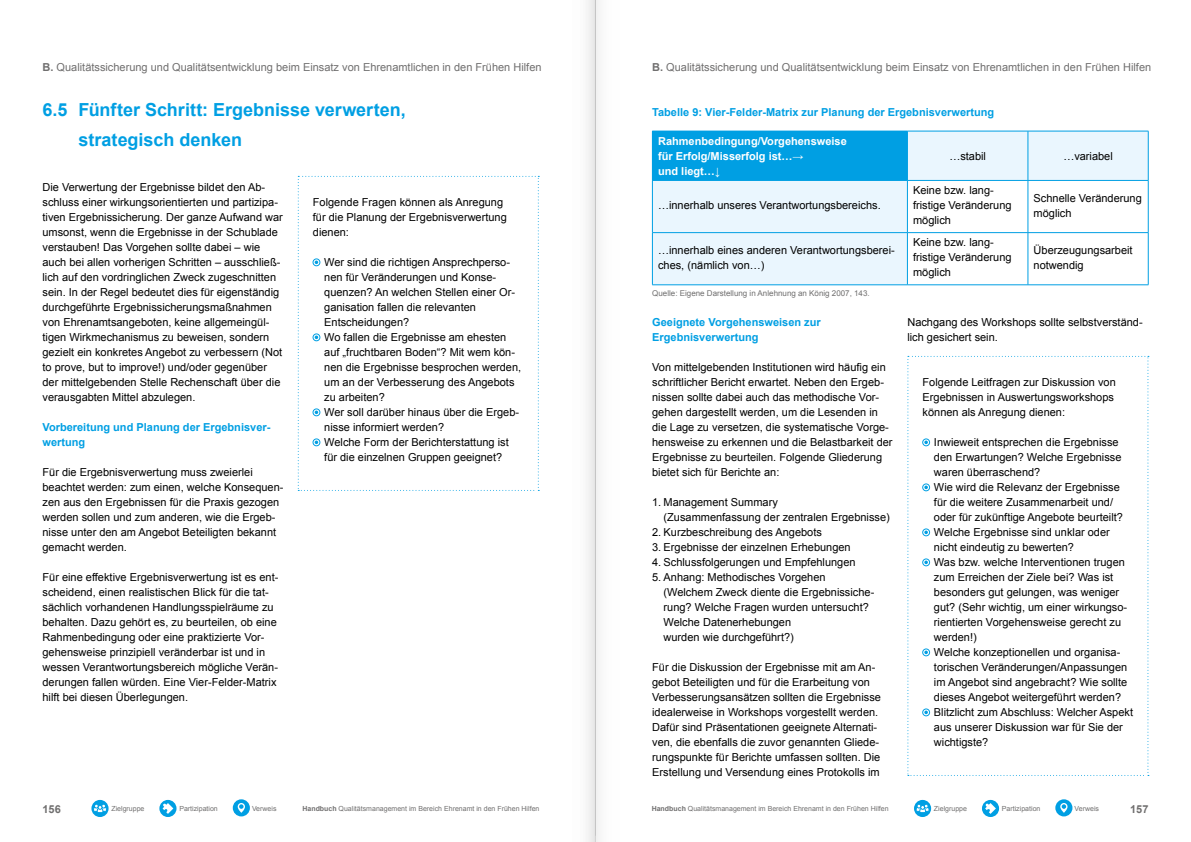
<style>
.page{position:relative;width:1191px;height:842px;background:#fff}
.page>*{position:absolute;margin:0;border:0;box-sizing:border-box;transform-origin:0 0}
.t1{font:700 18px/30px "Arial";color:#009fe3}
.t2{font:11px/15px "Arial";color:#000}
.t3{font:11px "Arial";color:#706f6f}
.t4{font:700 11px/15px "Arial";color:#009fe3}
.t5{font:700 11px/15px "Arial";color:#fff}
.t6{font:700 11px "Arial";color:#706f6f}
.t7{font:8px "Arial";color:#706f6f}
.t8{font:7px "Arial";color:#706f6f}
.s1{font-weight:700}
</style>
<div class="page">
<div style="left:914px;top:800px;width:17px;height:17px;background:#009fe3;border-radius:50%"></div>
<svg style="left:915px;top:804px;width:14px;height:9px"></svg>
<svg style="left:91px;top:800px;width:18px;height:17px"></svg>
<svg style="left:93px;top:804px;width:14px;height:9px"></svg>
<div style="left:982px;top:800px;width:17px;height:17px;background:#009fe3;border-radius:50%"></div>
<svg style="left:985px;top:803px;width:11px;height:11px"></svg>
<svg style="left:159px;top:800px;width:17px;height:17px"></svg>
<svg style="left:162px;top:803px;width:11px;height:11px"></svg>
<div style="left:1055px;top:799px;width:17px;height:17px;background:#009fe3;border-radius:50%"></div>
<svg style="left:1060px;top:803px;width:7px;height:10px"></svg>
<div style="left:233px;top:799px;width:17px;height:17px;background:#009fe3;border-radius:50%"></div>
<svg style="left:238px;top:803px;width:7px;height:10px"></svg>
<svg style="left:298px;top:176px;width:241px;height:315px"></svg>
<svg style="left:653px;top:132px;width:495px;height:153px;background:#afe0f7"></svg>
<svg style="left:908px;top:181px;width:240px;height:104px"></svg>
<hr style="left:907px;top:131px;width:121px;height:1px;background:#009fe3">
<hr style="left:907px;top:180px;width:121px;height:1px;background:#009fe3">
<hr style="left:1028px;top:131px;width:120px;height:1px;background:#009fe3">
<hr style="left:1027px;top:131px;width:1px;height:49px;background:#009fe3">
<hr style="left:1148px;top:131px;width:1px;height:49px;background:#009fe3">
<hr style="left:1028px;top:180px;width:120px;height:1px;background:#009fe3">
<hr style="left:652px;top:131px;width:255px;height:1px;background:#009fe3">
<hr style="left:652px;top:131px;width:1px;height:49px;background:#009fe3">
<hr style="left:907px;top:131px;width:1px;height:49px;background:#009fe3">
<hr style="left:652px;top:180px;width:255px;height:1px;background:#009fe3">
<hr style="left:1027px;top:181px;width:1px;height:51px;background:#009fe3">
<hr style="left:652px;top:232px;width:255px;height:1px;background:#009fe3">
<hr style="left:907px;top:232px;width:121px;height:1px;background:#009fe3">
<hr style="left:652px;top:181px;width:1px;height:51px;background:#009fe3">
<hr style="left:907px;top:181px;width:1px;height:51px;background:#009fe3">
<hr style="left:1148px;top:181px;width:1px;height:51px;background:#009fe3">
<hr style="left:652px;top:233px;width:1px;height:52px;background:#009fe3">
<hr style="left:907px;top:233px;width:1px;height:52px;background:#009fe3">
<hr style="left:652px;top:285px;width:255px;height:1px;background:#009fe3">
<hr style="left:907px;top:285px;width:121px;height:1px;background:#009fe3">
<hr style="left:1028px;top:232px;width:120px;height:1px;background:#009fe3">
<hr style="left:1027px;top:233px;width:1px;height:52px;background:#009fe3">
<hr style="left:1148px;top:233px;width:1px;height:52px;background:#009fe3">
<hr style="left:1028px;top:285px;width:120px;height:1px;background:#009fe3">
<svg style="left:907px;top:356px;width:242px;height:420px"></svg>
<hr style="left:595px;top:0;width:1px;height:835px;background:#ededed">
<p class="t3" style="left:43px;top:60px;width:500px"><span class="s1">B.</span> Qualitätssicherung und Qualitätsentwicklung beim Einsatz von Ehrenamtlichen in den Frühen Hilfen</p>
<p class="t3" style="left:652px;top:60px;width:500px"><span class="s1">B.</span> Qualitätssicherung und Qualitätsentwicklung beim Einsatz von Ehrenamtlichen in den Frühen Hilfen</p>
<h1 class="t1" style="left:79px;top:95px;width:329px;text-indent:-36px">6.5 Fünfter Schritt: Ergebnisse verwerten, strategisch denken</h1>
<p class="t2" style="left:43px;top:180px;width:242px">Die Verwertung der Ergebnisse bildet den Ab&shy;schluss einer wirkungsorientierten und partizipa&shy;tiven Ergebnissicherung. Der ganze Aufwand war umsonst, wenn die Ergebnisse in der Schublade verstauben! Das Vorgehen sollte dabei – wie auch bei allen vorherigen Schritten – ausschließ&shy;lich auf den vordringlichen Zweck zugeschnitten sein. In der Regel bedeutet dies für eigenständig durchgeführte Ergebnissicherungsmaßnahmen von Ehrenamtsangeboten, keine allgemeingül&shy;tigen Wirkmechanismus zu beweisen, sondern gezielt ein konkretes Angebot zu verbessern (Not to prove, but to improve!) und/oder gegenüber der mittelgebenden Stelle Rechenschaft über die verausgabten Mittel abzulegen.</p>
<p class="t4" style="left:43px;top:420px;width:229px">Vorbereitung und Planung der Ergebnisver&shy;wertung</p>
<p class="t2" style="left:43px;top:465px;width:242px">Für die Ergebnisverwertung muss zweierlei beachtet werden: zum einen, welche Konsequen&shy;zen aus den Ergebnissen für die Praxis gezogen werden sollen und zum anderen, wie die Ergeb&shy;nisse unter den am Angebot Beteiligten bekannt gemacht werden.</p>
<p class="t2" style="left:43px;top:570px;width:237px">Für eine effektive Ergebnisverwertung ist es ent&shy;scheidend, einen realistischen Blick für die tat&shy;sächlich vorhandenen Handlungsspielräume zu behalten. Dazu gehört es, zu beurteilen, ob eine Rahmenbedingung oder eine praktizierte Vor&shy;gehensweise prinzipiell veränderbar ist und in wessen Verantwortungsbereich mögliche Verän&shy;derungen fallen würden. Eine Vier-Felder-Matrix hilft bei diesen Überlegungen.</p>
<p class="t4" style="left:652px;top:105px;width:343px">Tabelle 9: Vier-Felder-Matrix zur Planung der Ergebnisverwertung</p>
<p class="t5" style="left:658px;top:134px;width:190px">Rahmenbedingung/Vorgehensweise für Erfolg/Misserfolg ist…→<br>und liegt…↓</p>
<p class="t2" style="left:949px;top:149px;width:38px">…stabil</p>
<p class="t2" style="left:1063px;top:149px;width:51px">…variabel</p>
<p class="t2" style="left:913px;top:183px;width:100px">Keine bzw. lang&shy;fristige Veränderung möglich</p>
<p class="t2" style="left:1033px;top:190px;width:110px">Schnelle Veränderung möglich</p>
<p class="t2" style="left:313px;top:195px;width:195px">Folgende Fragen können als Anregung für die Planung der Ergebnisverwertung dienen:</p>
<p class="t2" style="left:324px;top:255px;width:198px">Wer sind die richtigen Ansprechperso&shy;nen für Veränderungen und Konse&shy;quenzen? An welchen Stellen einer Or&shy;ganisation fallen die relevanten Entscheidungen?<br>Wo fallen die Ergebnisse am ehesten auf „fruchtbaren Boden“? Mit wem kön&shy;nen die Ergebnisse besprochen werden, um an der Verbesserung des Angebots zu arbeiten?<br>Wer soll darüber hinaus über die Ergeb&shy;nisse informiert werden?<br>Welche Form der Berichterstattung ist für die einzelnen Gruppen geeignet?</p>
<p class="t2" style="left:658px;top:198px;width:224px">…innerhalb unseres Verantwortungsbereichs.</p>
<p class="t2" style="left:658px;top:243px;width:238px">…innerhalb eines anderen Verantwortungsberei&shy;ches, (nämlich von…)</p>
<p class="t2" style="left:913px;top:235px;width:100px">Keine bzw. lang&shy;fristige Veränderung möglich</p>
<p class="t2" style="left:1033px;top:243px;width:101px">Überzeugungsarbeit notwendig</p>
<p class="t7" style="left:652px;top:288px;width:219px">Quelle: Eigene Darstellung in Anlehnung an König 2007, 143.</p>
<p class="t4" style="left:652px;top:315px;width:170px">Geeignete Vorgehensweisen zur<br>Ergebnisverwertung</p>
<p class="t2" style="left:652px;top:360px;width:242px">Von mittelgebenden Institutionen wird häufig ein schriftlicher Bericht erwartet. Neben den Ergeb&shy;nissen sollte dabei auch das methodische Vor&shy;gehen dargestellt werden, um die Lesenden in die Lage zu versetzen, die systematische Vorge&shy;hensweise zu erkennen und die Belastbarkeit der Ergebnisse zu beurteilen. Folgende Gliederung bietet sich für Berichte an:</p>
<p class="t2" style="left:663px;top:495px;width:228px;text-indent:-11px">1. Management Summary<br>(Zusammenfassung der zentralen Ergebnisse)</p>
<p class="t2" style="left:652px;top:525px;width:171px">2. Kurzbeschreibung des Angebots</p>
<p class="t2" style="left:652px;top:540px;width:200px">3. Ergebnisse der einzelnen Erhebungen</p>
<p class="t2" style="left:652px;top:555px;width:205px">4. Schlussfolgerungen und Empfehlungen</p>
<p class="t2" style="left:663px;top:570px;width:212px;text-indent:-11px">5. Anhang: Methodisches Vorgehen (Welchem Zweck diente die Ergebnissiche&shy;rung? Welche Fragen wurden untersucht?<br>Welche Datenerhebungen<br>wurden wie durchgeführt?)</p>
<p class="t2" style="left:652px;top:660px;width:230px">Für die Diskussion der Ergebnisse mit am An&shy;gebot Beteiligten und für die Erarbeitung von Verbesserungsansätzen sollten die Ergebnisse idealerweise in Workshops vorgestellt werden.<br>Dafür sind Präsentationen geeignete Alternati&shy;ven, die ebenfalls die zuvor genannten Gliede&shy;rungspunkte für Berichte umfassen sollten. Die Erstellung und Versendung eines Protokolls im</p>
<p class="t2" style="left:907px;top:315px;width:237px">Nachgang des Workshops sollte selbstverständ&shy;lich gesichert sein.</p>
<p class="t2" style="left:922px;top:375px;width:195px">Folgende Leitfragen zur Diskussion von<br>Ergebnissen in Auswertungsworkshops können als Anregung dienen:</p>
<p class="t2" style="left:934px;top:435px;width:201px">Inwieweit entsprechen die Ergebnisse den Erwartungen? Welche Ergebnisse waren überraschend?<br>Wie wird die Relevanz der Ergebnisse für die weitere Zusammenarbeit und/ oder für zukünftige Angebote beurteilt?<br>Welche Ergebnisse sind unklar oder nicht eindeutig zu bewerten?<br>Was bzw. welche Interventionen trugen zum Erreichen der Ziele bei? Was ist besonders gut gelungen, was weniger gut? (Sehr wichtig, um einer wirkungso&shy;rientierten Vorgehensweise gerecht zu werden!)<br>Welche konzeptionellen und organisa&shy;torischen Veränderungen/Anpassungen im Angebot sind angebracht? Wie sollte dieses Angebot weitergeführt werden?<br>Blitzlicht zum Abschluss: Welcher Aspekt aus unserer Diskussion war für Sie der wichtigste?</p>
<p class="t6" style="left:43px;top:802px;width:20px">156</p>
<p class="t8" style="left:111px;top:804px;width:35px">Zielgruppe</p>
<p class="t8" style="left:179px;top:804px;width:40px">Partizipation</p>
<p class="t8" style="left:252px;top:804px;width:26px">Verweis</p>
<p class="t8" style="left:302px;top:804px;width:238px"><span class="s1">Handbuch</span> Qualitätsmanagement im Bereich Ehrenamt in den Frühen Hilfen</p>
<p class="t8" style="left:651px;top:804px;width:238px"><span class="s1">Handbuch</span> Qualitätsmanagement im Bereich Ehrenamt in den Frühen Hilfen</p>
<p class="t8" style="left:934px;top:804px;width:35px">Zielgruppe</p>
<p class="t8" style="left:1002px;top:804px;width:40px">Partizipation</p>
<p class="t8" style="left:1074px;top:804px;width:26px">Verweis</p>
<p class="t6" style="left:1130px;top:802px;width:20px">157</p>
</div>
